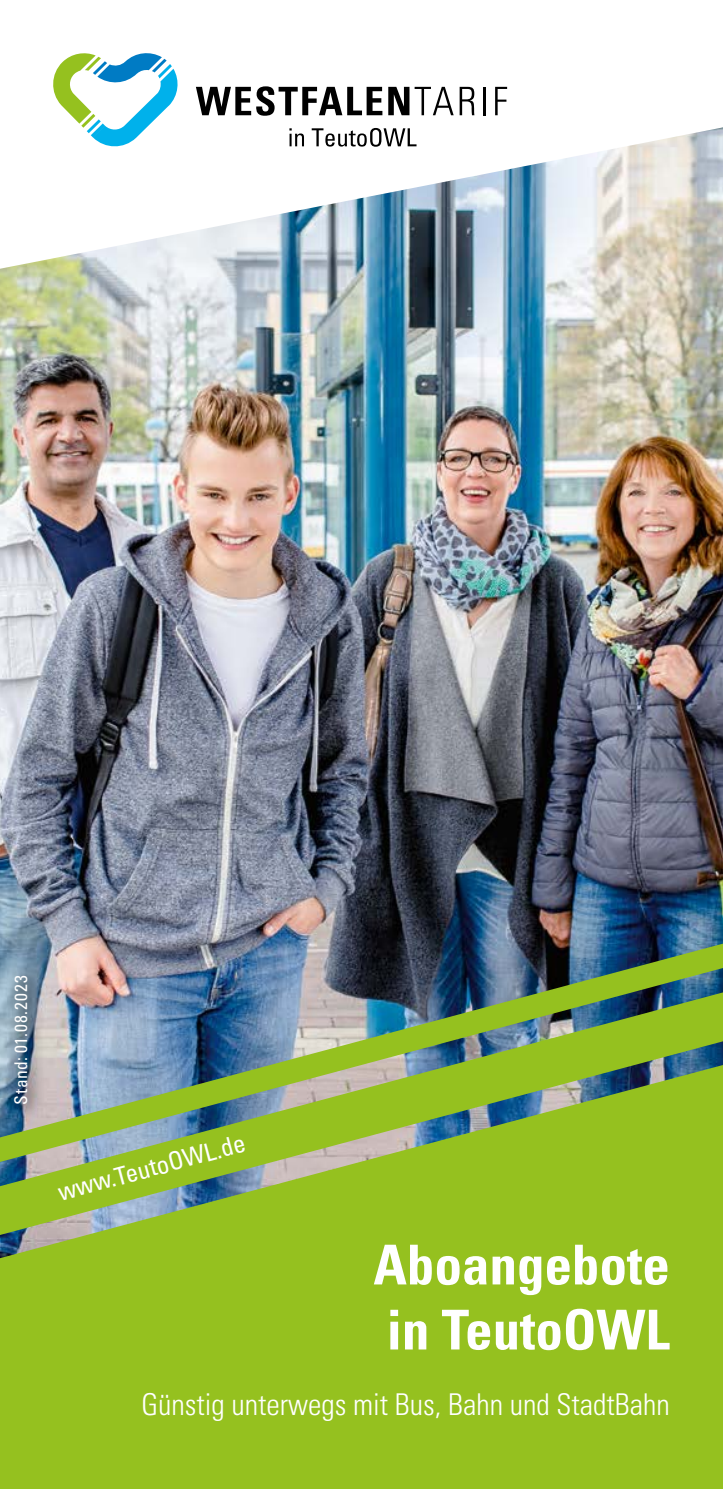
<style>
.page{position:relative;width:723px;height:1489px;background:#fff}
.page>*{position:absolute;margin:0;border:0;box-sizing:border-box;transform-origin:0 0}
.t1{font:700 condensed 55px/65px "Univers LT Pro";color:#fff}
.t2{font:300 condensed 30px "Univers LT Pro";color:#fff}
.t3{font:condensed 25px "Univers LT Pro";color:#fff}
.t4{font:condensed 17.5px "Univers LT Pro";letter-spacing:.055em;color:#fff}
</style>
<div class="page">
<img style="left:0;top:269px;width:723px;height:674px">
<img style="left:0;top:943px;width:723px;height:49px">
<img style="left:0;top:992px;width:723px;height:72px">
<svg style="left:0;top:1064px;width:723px;height:424px;background:#92bb2e"></svg>
<svg style="left:0;top:86px;width:723px;height:183px"></svg>
<div style="left:4px;top:967px;width:42px;height:155px;background:#000;opacity:.84"></div>
<svg style="left:415px;top:87px;width:39px;height:28px"></svg>
<svg style="left:460px;top:87px;width:14px;height:28px"></svg>
<hr style="left:483px;top:87px;width:3px;height:28px;background:#000">
<svg style="left:495px;top:87px;width:12px;height:28px"></svg>
<svg style="left:196px;top:86px;width:186px;height:30px"></svg>
<svg style="left:388px;top:87px;width:21px;height:28px"></svg>
<svg style="left:53px;top:53px;width:127px;height:94px"></svg>
<svg style="left:289px;top:128px;width:15px;height:18px"></svg>
<svg style="left:312px;top:128px;width:104px;height:19px"></svg>
<p class="t4" style="left:10px;top:1104px;width:131px;rotate:-90deg">Stand: 01.08.2023</p>
<p class="t3" style="left:54px;top:1176px;width:194px;rotate:-15deg">www.TeutoOWL.de</p>
<h1 class="t1" style="left:373px;top:1231px;width:298px">Aboangebote in TeutoOWL</h1>
<p class="t2" style="left:142px;top:1383px;width:530px">Günstig unterwegs mit Bus, Bahn und StadtBahn</p>
</div>
